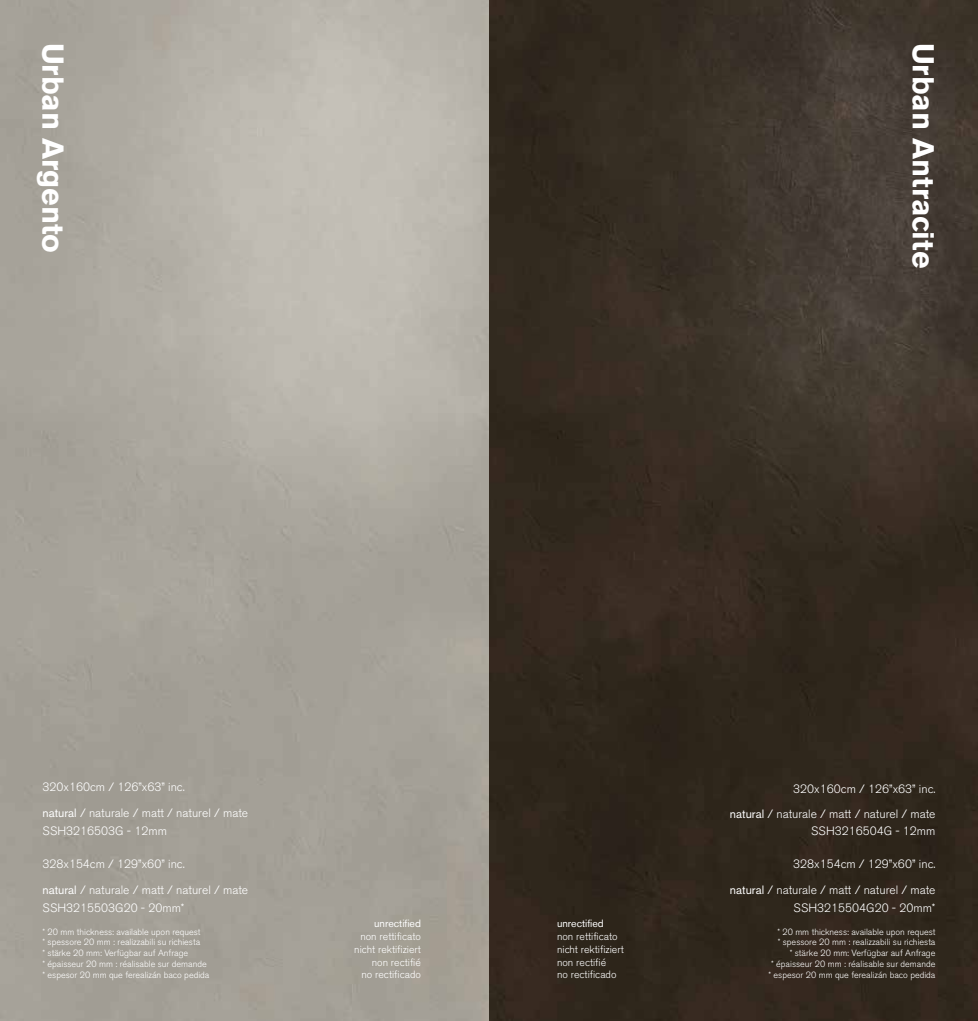
<style>
.page{position:relative;width:978px;height:1021px;background:#fff}
.page>*{position:absolute;margin:0;border:0;box-sizing:border-box;transform-origin:0 0}
.t1{font:700 30px "Akzidenz Grotesk BE";color:#fff}
.t2{font:300 12px/25.5px "Akzidenz Grotesk BE";color:#fff}
.t3{font:300 10.5px/12.8px "Akzidenz Grotesk BE";color:#fff}
.t4{font:10.5px "Akzidenz Grotesk BE";color:#fff}
.t5{font:300 9px/10.8px "Akzidenz Grotesk BE";color:#fff}
.s1{font-weight:400}
</style>
<div class="page">
<img style="left:0;top:0;width:978px;height:1020px">
<h1 class="t1" style="left:70px;top:43px;width:212px;rotate:90deg">Urban Argento</h1>
<h1 class="t1" style="left:941px;top:43px;width:227px;rotate:90deg">Urban Antracite</h1>
<h2 class="t2" style="left:43px;top:774px;width:207px">320x160cm / 126”x63” inc.<br><span class="s1">natural</span> / naturale / matt / naturel / mate</h2>
<h2 class="t2" style="left:43px;top:818px;width:126px">SSH3216503G - 12mm</h2>
<h2 class="t2" style="left:43px;top:851px;width:207px">328x154cm / 129”x60” inc.<br><span class="s1">natural</span> / naturale / matt / naturel / mate</h2>
<h2 class="t2" style="left:43px;top:894px;width:143px">SSH3215503G20 - 20mm*</h2>
<h2 class="t2" style="left:730px;top:776px;width:207px;text-align:right">320x160cm / 126”x63” inc.<br><span class="s1">natural</span> / naturale / matt / naturel / mate</h2>
<h2 class="t2" style="left:811px;top:818px;width:126px">SSH3216504G - 12mm</h2>
<h2 class="t2" style="left:730px;top:851px;width:207px;text-align:right">328x154cm / 129”x60” inc.<br><span class="s1">natural</span> / naturale / matt / naturel / mate</h2>
<h2 class="t2" style="left:793px;top:894px;width:143px">SSH3215504G20 - 20mm*</h2>
<p class="t4" style="left:374px;top:917px;width:48px">unrectified</p>
<p class="t3" style="left:354px;top:930px;width:68px;text-align:right">non rettificato nicht rektifiziert non rectifié<br>no rectificado</p>
<p class="t4" style="left:557px;top:917px;width:48px">unrectified</p>
<p class="t3" style="left:557px;top:930px;width:68px">non rettificato nicht rektifiziert non rectifié<br>no rectificado</p>
<p class="t5" style="left:43px;top:926px;width:168px">* 20 mm thickness: available upon request<br>* spessore 20 mm : realizzabili su richiesta<br>* stärke 20 mm: Verfügbar auf Anfrage<br>* épaisseur 20 mm : réalisable sur demande * espesor 20 mm que ferealizán baco pedida</p>
<p class="t5" style="left:769px;top:926px;width:168px;text-align:right">* 20 mm thickness: available upon request<br>* spessore 20 mm : realizzabili su richiesta<br>* stärke 20 mm: Verfügbar auf Anfrage<br>* épaisseur 20 mm : réalisable sur demande * espesor 20 mm que ferealizán baco pedida</p>
</div>
